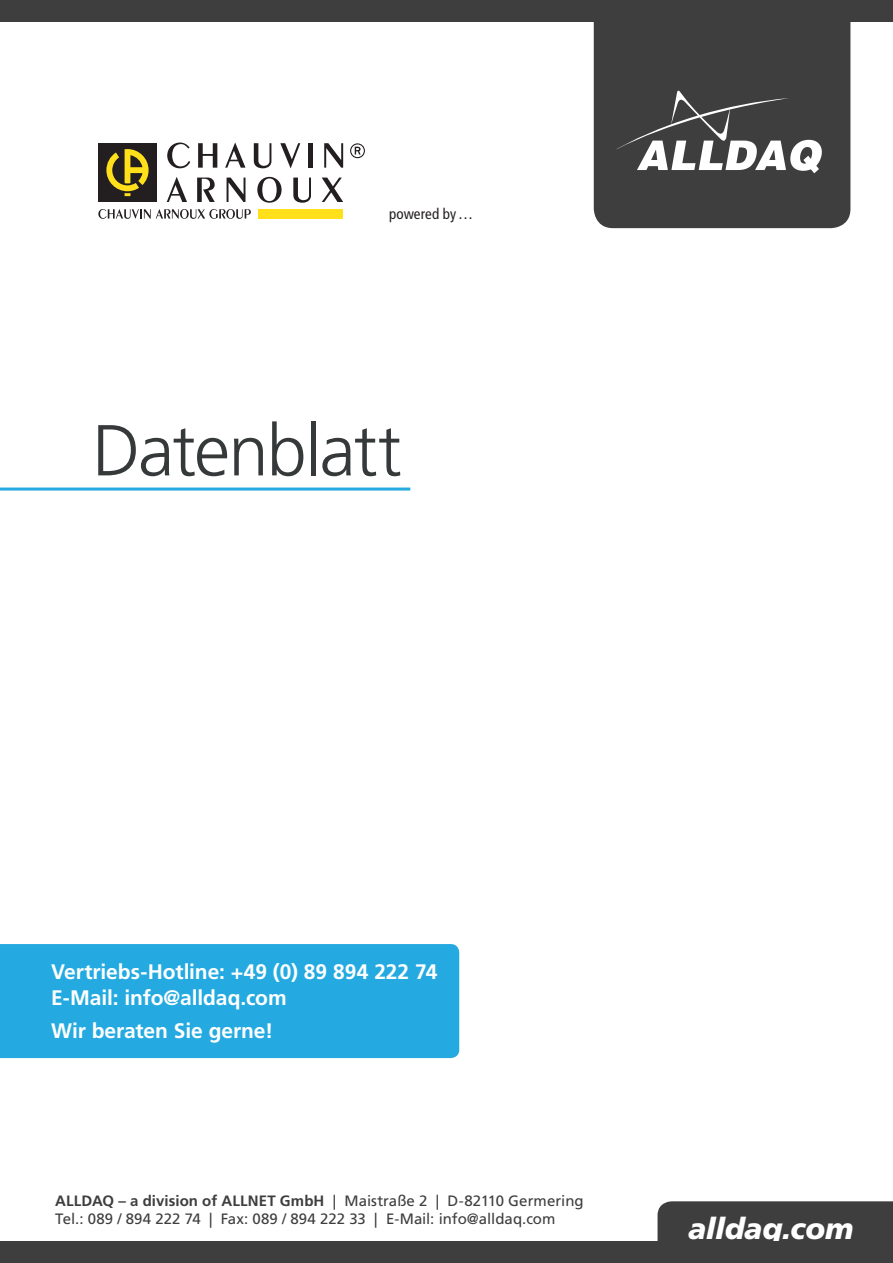
<style>
.page{position:relative;width:893px;height:1263px;background:#fff}
.page>*{position:absolute;margin:0;border:0;box-sizing:border-box;transform-origin:0 0}
.Preisliste_linksbünd{font:300 72px "Frutiger LT Std";letter-spacing:-.025em;color:#36393a}
.t1{font:italic 900 29.85px "Frutiger LT Std";letter-spacing:-.01em;color:#fff}
.Preisliste_linksbünd-2{font:700 21px "Frutiger LT Std";letter-spacing:-.005em;color:#fff}
.t2{font:15px/18px "Frutiger LT Std";letter-spacing:.005em;color:#3e3e3f}
.Preisliste_linksbünd-3{font:condensed 15px "Frutiger LT Std";letter-spacing:.005em;color:#231f20}
.s1{font-weight:700}
</style>
<div class="page">
<div style="left:0;top:944px;width:459px;height:114px;background:#24aae1"></div>
<div style="left:657px;top:1201px;width:236px;height:41px;background:#3e3e3f"></div>
<div style="left:594px;top:21px;width:256px;height:207px;background:#3e3e3f"></div>
<svg style="left:615px;top:91px;width:207px;height:82px"></svg>
<div style="left:0;top:0;width:893px;height:21px;background:#3e3e3f"></div>
<div style="left:0;top:1242px;width:893px;height:21px;background:#3e3e3f"></div>
<div style="left:98px;top:143px;width:59px;height:59px;background:#231f20"></div>
<svg style="left:167px;top:143px;width:23px;height:25px"></svg>
<svg style="left:198px;top:143px;width:19px;height:25px"></svg>
<svg style="left:225px;top:143px;width:20px;height:25px"></svg>
<svg style="left:254px;top:143px;width:17px;height:25px"></svg>
<svg style="left:280px;top:143px;width:20px;height:25px"></svg>
<hr style="left:309px;top:143px;width:4px;height:25px;background:#231f20">
<svg style="left:324px;top:143px;width:19px;height:25px"></svg>
<svg style="left:167px;top:177px;width:20px;height:25px"></svg>
<svg style="left:197px;top:178px;width:18px;height:24px"></svg>
<svg style="left:227px;top:178px;width:18px;height:24px"></svg>
<svg style="left:257px;top:177px;width:25px;height:26px"></svg>
<svg style="left:293px;top:178px;width:18px;height:25px"></svg>
<svg style="left:322px;top:178px;width:21px;height:24px"></svg>
<svg style="left:106px;top:149px;width:43px;height:47px"></svg>
<div style="left:258px;top:209px;width:85px;height:10px;background:#ffe01b"></div>
<svg style="left:98px;top:209px;width:153px;height:10px"></svg>
<svg style="left:350px;top:143px;width:15px;height:15px"></svg>
<hr style="left:0;top:487px;width:410px;height:3px;background:#24aae1">
<p class="Preisliste_linksbünd-3" style="left:389px;top:205px;width:85px">powered by…</p>
<p class="Preisliste_linksbünd" style="left:92px;top:410px;width:311px">Datenblatt</p>
<p class="Preisliste_linksbünd-2" style="left:51px;top:960px;width:388px">Vertriebs-Hotline: +49 (0) 89 894 222 74</p>
<p class="Preisliste_linksbünd-2" style="left:51px;top:985px;width:237px">E-Mail: info@alldaq.com</p>
<p class="Preisliste_linksbünd-2" style="left:51px;top:1019px;width:224px">Wir beraten Sie gerne!</p>
<p class="t2" style="left:55px;top:1192px;width:530px"><span class="s1">ALLDAQ – a division of ALLNET GmbH</span> | Maistraße 2 | D-82110 Germering<br>Tel.: 089 / 894 222 74 | Fax: 089 / 894 222 33 | E-Mail: info@alldaq.com</p>
<p class="t1" style="left:688px;top:1210px;width:167px">alldaq.com</p>
</div>
